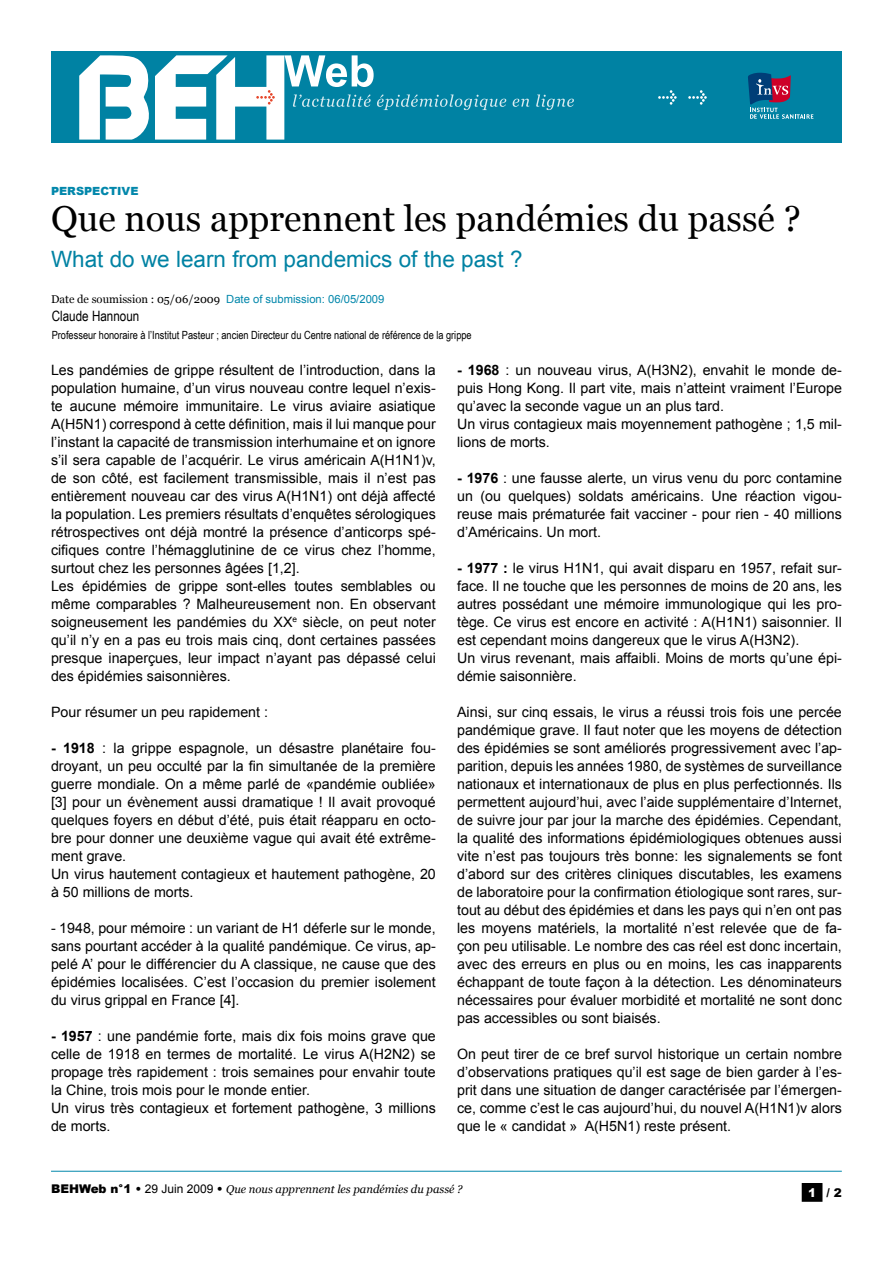
<style>
.page{position:relative;width:893px;height:1263px;background:#fff}
.page>*{position:absolute;margin:0;border:0;box-sizing:border-box;transform-origin:0 0}
.t1{font:36px "Georgia";color:#000}
.t2{font:22.5px "Arial";color:#0082a3}
.t3{font:14.25px/18px "Arial";color:#000}
.t4{font:14.25px "Arial Narrow";color:#000}
.t5{font:900 12px "Arial";color:#000}
.t6{font:11.25px "Arial Narrow";color:#000}
.t7{font:italic 11.25px "Georgia";color:#000}
.t8{font:11.25px "Georgia";color:#000}
.t9{font:900 11.25px "Arial";color:#0287ab}
.s1{font-family:"Arial";color:#0287ab}
.s2{font-weight:700}
.s3{font-family:"Arial";font-weight:900;font-style:normal;font-size:12px}
.s4{font-family:"Arial";font-style:normal;font-size:12px}
.s5{color:#fff}
</style>
<div class="page">
<hr style="left:51px;top:1171px;width:791px;height:1px;background:#0287ab">
<div style="left:802px;top:1184px;width:20px;height:17px;background:#000"></div>
<div style="left:802px;top:1183px;width:20px;height:19px;border:2px solid #000"></div>
<div style="left:51px;top:51px;width:791px;height:91px;background:#0082a3"></div>
<svg style="left:79px;top:55px;width:427px;height:85px"></svg>
<svg style="left:513px;top:99px;width:16px;height:8px"></svg>
<svg style="left:536px;top:94px;width:38px;height:16px"></svg>
<svg style="left:688px;top:90px;width:19px;height:15px"></svg>
<svg style="left:658px;top:90px;width:19px;height:15px"></svg>
<svg style="left:748px;top:73px;width:66px;height:46px"></svg>
<p class="t9" style="left:51px;top:183px;width:89px">PERSPECTIVE</p>
<p class="t1" style="left:51px;top:197px;width:751px">Que nous apprennent les pandémies du passé ?</p>
<p class="t2" style="left:51px;top:244px;width:473px">What do we learn from pandemics of the past ?</p>
<p class="t8" style="left:51px;top:292px;width:335px">Date de soumission : 05/06/2009 <span class="s1">Date of submission: 06/05/2009</span></p>
<p class="t4" style="left:52px;top:305px;width:89px">Claude Hannoun</p>
<p class="t6" style="left:52px;top:327px;width:421px">Professeur honoraire à l’Institut Pasteur ; ancien Directeur du Centre national de référence de la grippe</p>
<p class="t3" style="left:457px;top:361px;width:386px"><span class="s2">- 1968</span> : un nouveau virus, A(H3N2), envahit le monde de&shy;puis Hong Kong. Il part vite, mais n’atteint vraiment l’Europe qu’avec la seconde vague un an plus tard.<br>Un virus contagieux mais moyennement pathogène ; 1,5 mil&shy;lions de morts.</p>
<p class="t3" style="left:457px;top:469px;width:386px;text-align:justify"><span class="s2">- 1976</span> : une fausse alerte, un virus venu du porc contamine un (ou quelques) soldats américains. Une réaction vigou&shy;reuse mais prématurée fait vacciner - pour rien - 40 millions d’Américains. Un mort.</p>
<p class="t3" style="left:457px;top:559px;width:386px"><span class="s2">- 1977 :</span> le virus H1N1, qui avait disparu en 1957, refait sur&shy;face. Il ne touche que les personnes de moins de 20 ans, les autres possédant une mémoire immunologique qui les pro&shy;tège. Ce virus est encore en activité : A(H1N1) saisonnier. Il est cependant moins dangereux que le virus A(H3N2).<br>Un virus revenant, mais affaibli. Moins de morts qu’une épi&shy;démie saisonnière.</p>
<p class="t3" style="left:457px;top:703px;width:386px;text-align:justify">Ainsi, sur cinq essais, le virus a réussi trois fois une percée pandémique grave. Il faut noter que les moyens de détection des épidémies se sont améliorés progressivement avec l’ap&shy;parition, depuis les années 1980, de systèmes de surveillance nationaux et internationaux de plus en plus perfectionnés. Ils permettent aujourd’hui, avec l’aide supplémentaire d’Internet, de suivre jour par jour la marche des épidémies. Cependant, la qualité des informations épidémiologiques obtenues aussi vite n’est pas toujours très bonne: les signalements se font d’abord sur des critères cliniques discutables, les examens de laboratoire pour la confirmation étiologique sont rares, sur&shy;tout au début des épidémies et dans les pays qui n’en ont pas les moyens matériels, la mortalité n’est relevée que de fa&shy;çon peu utilisable. Le nombre des cas réel est donc incertain, avec des erreurs en plus ou en moins, les cas inapparents échappant de toute façon à la détection. Les dénominateurs nécessaires pour évaluer morbidité et mortalité ne sont donc pas accessibles ou sont biaisés.</p>
<p class="t3" style="left:457px;top:1045px;width:386px;text-align:justify">On peut tirer de ce bref survol historique un certain nombre d’observations pratiques qu’il est sage de bien garder à l’es&shy;prit dans une situation de danger caractérisée par l’émergen&shy;ce, comme c’est le cas aujourd’hui, du nouvel A(H1N1)v alors que le « candidat » A(H5N1) reste présent.</p>
<p class="t3" style="left:51px;top:361px;width:386px">Les pandémies de grippe résultent de l’introduction, dans la population humaine, d’un virus nouveau contre lequel n’exis&shy;te aucune mémoire immunitaire. Le virus aviaire asiatique A(H5N1) correspond à cette définition, mais il lui manque pour l’instant la capacité de transmission interhumaine et on ignore s’il sera capable de l’acquérir. Le virus américain A(H1N1)v, de son côté, est facilement transmissible, mais il n’est pas entièrement nouveau car des virus A(H1N1) ont déjà affecté la population. Les premiers résultats d’enquêtes sérologiques rétrospectives ont déjà montré la présence d’anticorps spé&shy;cifiques contre l’hémagglutinine de ce virus chez l’homme, surtout chez les personnes âgées [1,2].<br>Les épidémies de grippe sont-elles toutes semblables ou même comparables ? Malheureusement non. En observant soigneusement les pandémies du XX<sup>e</sup> siècle, on peut noter qu’il n’y en a pas eu trois mais cinq, dont certaines passées presque inaperçues, leur impact n’ayant pas dépassé celui des épidémies saisonnières.</p>
<p class="t3" style="left:51px;top:703px;width:219px">Pour résumer un peu rapidement :</p>
<p class="t3" style="left:51px;top:739px;width:386px"><span class="s2">- 1918</span> : la grippe espagnole, un désastre planétaire fou&shy;droyant, un peu occulté par la fin simultanée de la première guerre mondiale. On a même parlé de «pandémie oubliée» [3] pour un évènement aussi dramatique ! Il avait provoqué quelques foyers en début d’été, puis était réapparu en octo&shy;bre pour donner une deuxième vague qui avait été extrême&shy;ment grave.<br>Un virus hautement contagieux et hautement pathogène, 20 à 50 millions de morts.</p>
<p class="t3" style="left:51px;top:919px;width:386px;text-align:justify">- 1948, pour mémoire : un variant de H1 déferle sur le monde, sans pourtant accéder à la qualité pandémique. Ce virus, ap&shy;pelé A’ pour le différencier du A classique, ne cause que des épidémies localisées. C’est l’occasion du premier isolement du virus grippal en France [4].</p>
<p class="t3" style="left:51px;top:1027px;width:386px"><span class="s2">- 1957</span> : une pandémie forte, mais dix fois moins grave que celle de 1918 en termes de mortalité. Le virus A(H2N2) se propage très rapidement : trois semaines pour envahir toute la Chine, trois mois pour le monde entier.<br>Un virus très contagieux et fortement pathogène, 3 millions de morts.</p>
<p class="t7" style="left:51px;top:1182px;width:413px"><span class="s3">BEHWeb n°1 •</span> <span class="s4">29 Juin 2009</span> <span class="s3">•</span> Que nous apprennent les pandémies du passé ?</p>
<p class="t5" style="left:808px;top:1184px;width:35px"><span class="s5">1</span> / 2</p>
</div>
